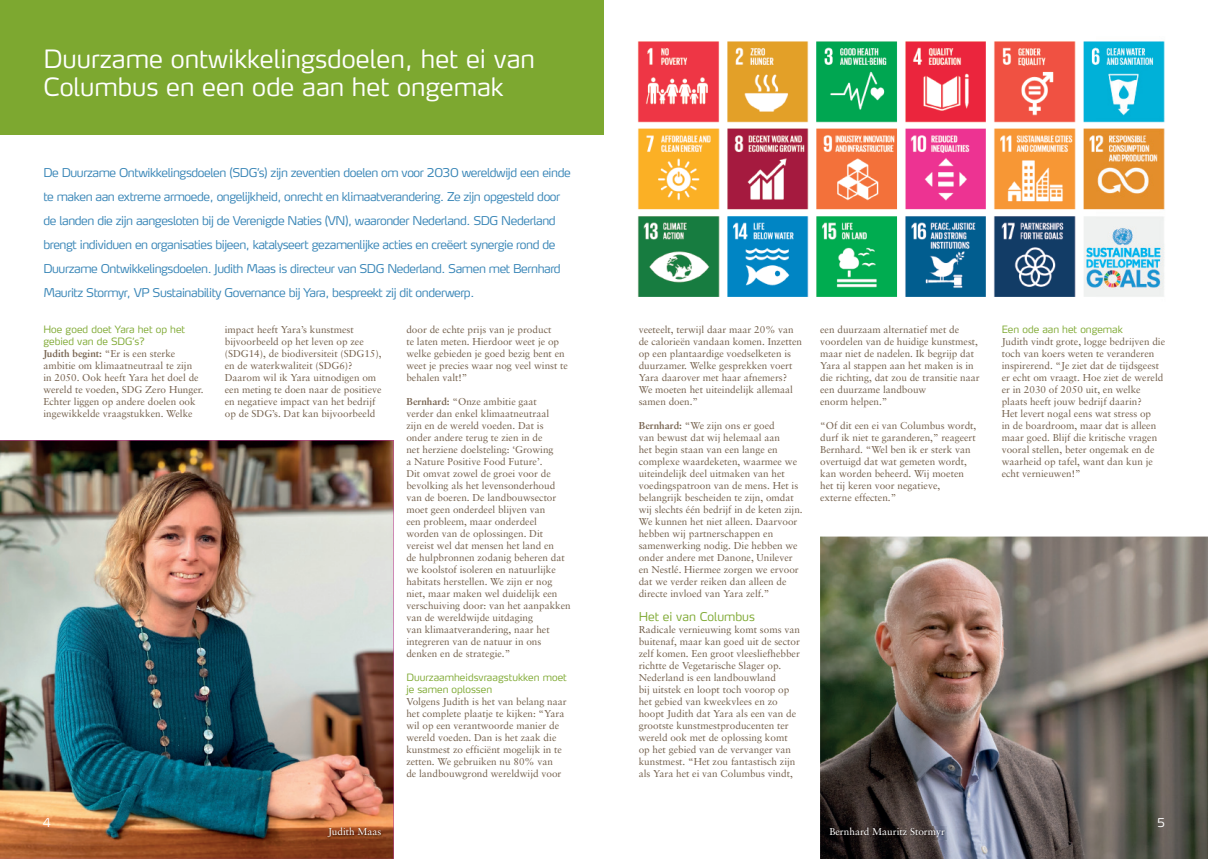
<style>
.page{position:relative;width:1208px;height:859px;background:#fff}
.page>*{position:absolute;margin:0;border:0;box-sizing:border-box;transform-origin:0 0}
.t1{font:300 25px/28px "Max LF";color:#fff}
.t2{font:300 12px/24px "Max LF";letter-spacing:-.035em;color:#3684b6}
.t3{font:300 12px "Max LF";color:#7da830}
.t4{font:300 12px "Max LF";color:#fff}
.t5{font:10px/12px "Sabon";color:#75614d}
.t6{font:300 10px/12px "Max LF";color:#7da830}
.t7{font:10px "Sabon";color:#fff}
.s1{font-family:"Sabon LT Std";font-weight:700}
</style>
<div class="page">
<img style="left:0;top:441px;width:393px;height:418px">
<img style="left:637px;top:41px;width:528px;height:256px">
<div style="left:0;top:0;width:604px;height:135px;background:#7da830"></div>
<img style="left:326px;top:826px;width:57px;height:13px">
<img style="left:820px;top:537px;width:388px;height:322px">
<img style="left:828px;top:826px;width:118px;height:13px">
<h1 class="t1" style="left:43px;top:44px;width:493px">Duurzame ontwikkelingsdoelen, het ei van<br>Columbus en een ode aan het ongemak</h1>
<p class="t2" style="left:43px;top:160px;width:529px">De Duurzame Ontwikkelingsdoelen (SDG’s) zijn zeventien doelen om voor 2030 wereldwijd een einde te maken aan extreme armoede, ongelijkheid, onrecht en klimaatverandering. Ze zijn opgesteld door de landen die zijn aangesloten bij de Verenigde Naties (VN), waaronder Nederland. SDG Nederland brengt individuen en organisaties bijeen, katalyseert gezamenlijke acties en creëert synergie rond de Duurzame Ontwikkelingsdoelen. Judith Maas is directeur van SDG Nederland. Samen met Bernhard Mauritz Stormyr, VP Sustainability Governance bij Yara, bespreekt zij dit onderwerp.</p>
<p class="t6" style="left:43px;top:323px;width:143px">Hoe goed doet Yara het op het gebied van de SDG’s?</p>
<p class="t5" style="left:43px;top:347px;width:162px"><span class="s1">Judith begint:</span> “Er is een sterke ambitie om klimaatneutraal te zijn<br>in 2050. Ook heeft Yara het doel de wereld te voeden, SDG Zero Hunger.<br>Echter liggen op andere doelen ook ingewikkelde vraagstukken. Welke</p>
<p class="t5" style="left:225px;top:323px;width:158px">impact heeft Yara’s kunstmest bijvoorbeeld op het leven op zee (SDG14), de biodiversiteit (SDG15), en de waterkwaliteit (SDG6)?<br>Daarom wil ik Yara uitnodigen om een meting te doen naar de positieve en negatieve impact van het bedrijf op de SDG’s. Dat kan bijvoorbeeld</p>
<p class="t5" style="left:406px;top:323px;width:163px">door de echte prijs van je product<br>te laten meten. Hierdoor weet je op welke gebieden je goed bezig bent en weet je precies waar nog veel winst te behalen valt!”</p>
<p class="t5" style="left:406px;top:395px;width:166px"><span class="s1">Bernhard:</span> “Onze ambitie gaat<br>verder dan enkel klimaatneutraal<br>zijn en de wereld voeden. Dat is onder andere terug te zien in de<br>net herziene doelsteling: ‘Growing<br>a Nature Positive Food Future’.<br>Dit omvat zowel de groei voor de bevolking als het levensonderhoud van de boeren. De landbouwsector moet geen onderdeel blijven van<br>een probleem, maar onderdeel worden van de oplossingen. Dit vereist wel dat mensen het land en<br>de hulpbronnen zodanig beheren dat we koolstof isoleren en natuurlijke habitats herstellen. We zijn er nog niet, maar maken wel duidelijk een verschuiving door: van het aanpakken van de wereldwijde uitdaging<br>van klimaatverandering, naar het integreren van de natuur in ons denken en de strategie.”</p>
<p class="t6" style="left:406px;top:671px;width:162px">Duurzaamheidsvraagstukken moet je samen oplossen</p>
<p class="t5" style="left:406px;top:695px;width:162px">Volgens Judith is het van belang naar het complete plaatje te kijken: “Yara wil op een verantwoorde manier de wereld voeden. Dan is het zaak die kunstmest zo efficiënt mogelijk in te zetten. We gebruiken nu 80% van<br>de landbouwgrond wereldwijd voor</p>
<p class="t5" style="left:639px;top:323px;width:165px">veeteelt, terwijl daar maar 20% van de calorieën vandaan komen. Inzetten op een plantaardige voedselketen is duurzamer. Welke gesprekken voert<br>Yara daarover met haar afnemers?<br>We moeten het uiteindelijk allemaal samen doen.”</p>
<p class="t5" style="left:639px;top:419px;width:165px"><span class="s1">Bernhard:</span> “We zijn ons er goed<br>van bewust dat wij helemaal aan<br>het begin staan van een lange en complexe waardeketen, waarmee we uiteindelijk deel uitmaken van het voedingspatroon van de mens. Het is belangrijk bescheiden te zijn, omdat wij slechts één bedrijf in de keten zijn.<br>We kunnen het niet alleen. Daarvoor hebben wij partnerschappen en samenwerking nodig. Die hebben we onder andere met Danone, Unilever en Nestlé. Hiermee zorgen we ervoor dat we verder reiken dan alleen de directe invloed van Yara zelf.”</p>
<p class="t3" style="left:639px;top:609px;width:118px">Het ei van Columbus</p>
<p class="t5" style="left:639px;top:623px;width:163px">Radicale vernieuwing komt soms van buitenaf, maar kan goed uit de sector zelf komen. Een groot vleesliefhebber richtte de Vegetarische Slager op.<br>Nederland is een landbouwland<br>bij uitstek en loopt toch voorop op het gebied van kweekvlees en zo hoopt Judith dat Yara als een van de grootste kunstmestproducenten ter wereld ook met de oplossing komt op het gebied van de vervanger van kunstmest. “Het zou fantastisch zijn als Yara het ei van Columbus vindt,</p>
<p class="t5" style="left:820px;top:323px;width:161px">een duurzaam alternatief met de voordelen van de huidige kunstmest, maar niet de nadelen. Ik begrijp dat<br>Yara al stappen aan het maken is in die richting, dat zou de transitie naar een duurzame landbouw<br>enorm helpen.”</p>
<p class="t5" style="left:820px;top:419px;width:158px">“Of dit een ei van Columbus wordt, durf ik niet te garanderen,” reageert<br>Bernhard. “Wel ben ik er sterk van overtuigd dat wat gemeten wordt, kan worden beheerd. Wij moeten het tij keren voor negatieve,<br>externe effecten.”</p>
<p class="t4" style="left:43px;top:815px;width:10px">4</p>
<p class="t7" style="left:328px;top:826px;width:55px">Judith Maas</p>
<p class="t7" style="left:829px;top:826px;width:117px">Bernhard Mauritz Stormyr</p>
<p class="t6" style="left:1001px;top:323px;width:123px">Een ode aan het ongemak</p>
<p class="t5" style="left:1001px;top:335px;width:165px">Judith vindt grote, logge bedrijven die toch van koers weten te veranderen inspirerend. “Je ziet dat de tijdsgeest er echt om vraagt. Hoe ziet de wereld er in 2030 of 2050 uit, en welke plaats heeft jouw bedrijf daarin?<br>Het levert nogal eens wat stress op<br>in de boardroom, maar dat is alleen maar goed. Blijf die kritische vragen vooral stellen, beter ongemak en de waarheid op tafel, want dan kun je echt vernieuwen!”</p>
<p class="t4" style="left:1157px;top:815px;width:9px">5</p>
</div>
